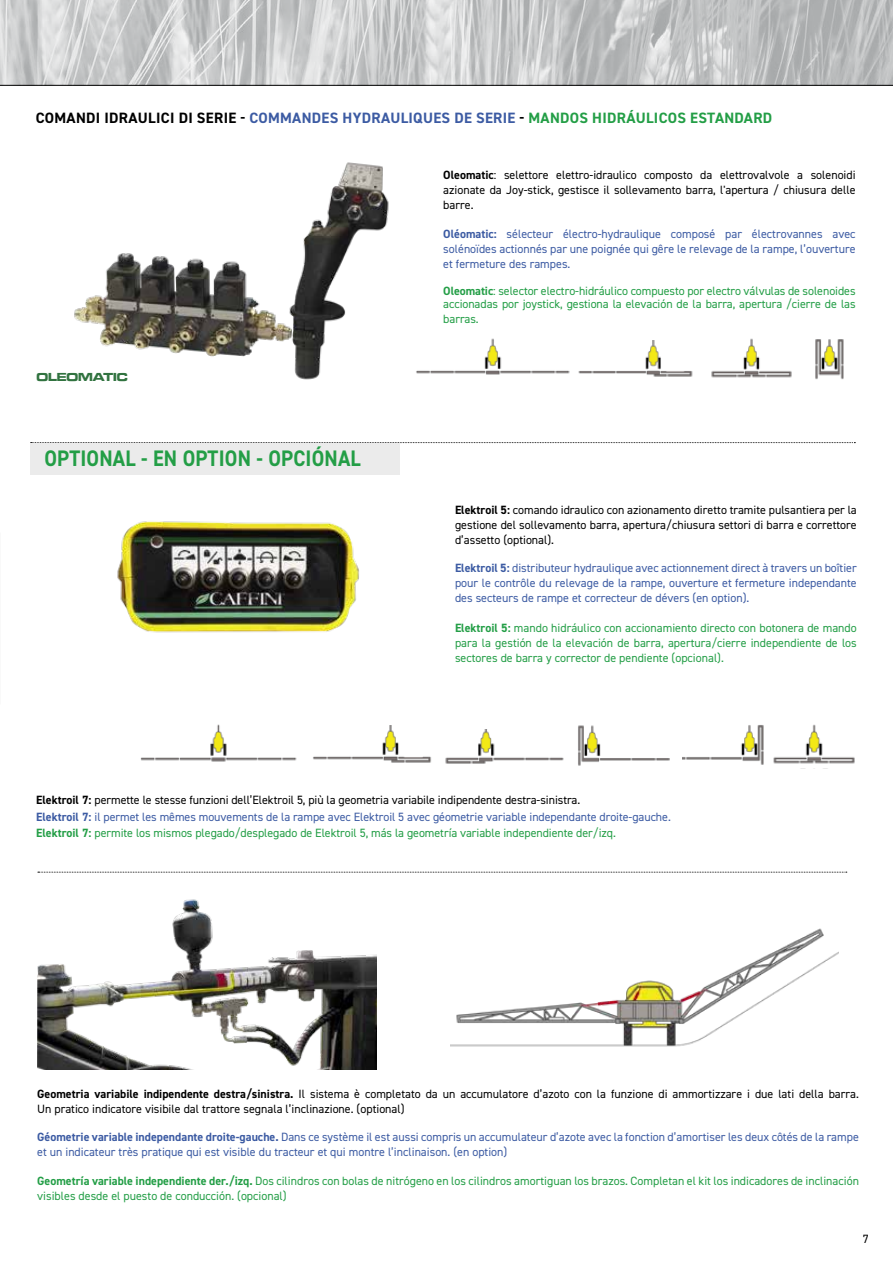
<style>
.page{position:relative;width:893px;height:1263px;background:#fff}
.page>*{position:absolute;margin:0;border:0;box-sizing:border-box;transform-origin:0 0}
.t1{font:700 22.5px "DIN2014";letter-spacing:.01em;color:#239e46;scale:.9 1}
.t2{font:700 15px "DIN2014";letter-spacing:.02em;color:#3c5ba3}
.t3{font:12px/15px "DIN2014";letter-spacing:-.005em;color:#3c5ba3;text-align:justify}
.t4{font:12px/15px "DIN2014";color:#239e46}
.t5{font:12px/15px "DIN2014";color:#000;text-align:justify}
.t6{font:700 expanded 12px "Microgramma Com";letter-spacing:-.005em;color:#317340}
.s1{color:#000}
.s2{color:#239e46}
.s3{font-weight:700}
.s4{font-weight:700;color:#000}
.s5{font-weight:700;color:#239e46}
</style>
<div class="page">
<img style="left:0;top:0;width:893px;height:85px">
<img style="left:0;top:78px;width:13px;height:7px">
<img style="left:74px;top:162px;width:315px;height:218px">
<img style="left:416px;top:338px;width:154px;height:37px">
<img style="left:711px;top:338px;width:81px;height:40px">
<img style="left:815px;top:339px;width:29px;height:41px">
<img style="left:140px;top:724px;width:157px;height:38px">
<img style="left:578px;top:340px;width:115px;height:37px">
<img style="left:445px;top:729px;width:119px;height:35px">
<img style="left:578px;top:725px;width:92px;height:41px">
<img style="left:683px;top:725px;width:81px;height:40px">
<img style="left:773px;top:724px;width:82px;height:40px">
<img style="left:37px;top:899px;width:340px;height:171px">
<img style="left:451px;top:928px;width:388px;height:119px">
<img style="left:313px;top:725px;width:119px;height:38px">
<svg style="left:31px;top:442px;width:824px;height:1px"></svg>
<svg style="left:38px;top:872px;width:809px;height:1px"></svg>
<hr style="left:0;top:85px;width:893px;height:1px;background:#000">
<div style="left:30px;top:443px;width:370px;height:31px;background:#ebebeb"></div>
<img style="left:117px;top:521px;width:242px;height:112px">
<p class="t2" style="left:36px;top:108px;width:738px"><span class="s1">COMANDI IDRAULICI DI SERIE -</span> COMMANDES HYDRAULIQUES DE SERIE <span class="s1">-</span> <span class="s2">MANDOS HIDRÁULICOS ESTANDARD</span></p>
<p class="t6" style="left:36px;top:369px;width:93px">OLEOMATIC</p>
<h1 class="t1" style="left:44px;top:443px;width:353px">OPTIONAL - EN OPTION - OPCIÓNAL</h1>
<p class="t5" style="left:443px;top:167px;width:414px"><span class="s3">Oleomatic</span>: selettore elettro-idraulico composto da elettrovalvole a solenoidi azionate da Joy-stick, gestisce il sollevamento barra, l'apertura / chiusura delle barre.</p>
<p class="t3" style="left:443px;top:226px;width:414px"><span class="s3">Oléomatic:</span> sélecteur électro-hydraulique composé par électrovannes avec solénoïdes actionnés par une poignée qui gêre le relevage de la rampe, l’ouverture et fermeture des rampes.</p>
<p class="t4" style="left:443px;top:284px;width:414px;line-height:13.5px"><span class="s3">Oleomatic</span>: selector electro-hidráulico compuesto por electro válvulas de solenoides accionadas por joystick, gestiona la elevación de la barra, apertura /cierre de las</p>
<p class="t4" style="left:443px;top:311px;width:37px">barras.</p>
<p class="t5" style="left:455px;top:502px;width:403px"><span class="s3">Elektroil 5:</span> comando idraulico con azionamento diretto tramite pulsantiera per la gestione del sollevamento barra, apertura/chiusura settori di barra e correttore d’assetto (optional).</p>
<p class="t3" style="left:455px;top:560px;width:403px"><span class="s3">Elektroil 5:</span> distributeur hydraulique avec actionnement direct à travers un boîtier pour le contrôle du relevage de la rampe, ouverture et fermeture independante des secteurs de rampe et correcteur de dévers (en option).</p>
<p class="t4" style="left:455px;top:620px;width:403px;text-align:justify"><span class="s3">Elektroil 5:</span> mando hidráulico con accionamiento directo con botonera de mando para la gestión de la elevación de barra, apertura/cierre independiente de los sectores de barra y corrector de pendiente (opcional).</p>
<p class="t3" style="left:36px;top:791px;width:636px;line-height:16.5px;text-align:left"><span class="s4">Elektroil 7:</span> <span class="s1">permette le stesse funzioni dell’Elektroil 5, più la geometria variabile indipendente destra-sinistra.<br></span><span class="s3">Elektroil 7:</span> il permet les mêmes mouvements de la rampe avec Elektroil 5 avec géometrie variable independante droite-gauche.<br><span class="s5">Elektroil 7:</span> <span class="s2">permite los mismos plegado/desplegado de Elektroil 5, más la geometría variable independiente der/izq.</span></p>
<p class="t5" style="left:37px;top:1086px;width:823px"><span class="s3">Geometria variabile indipendente destra/sinistra.</span> Il sistema è completato da un accumulatore d’azoto con la funzione di ammortizzare i due lati della barra.<br>Un pratico indicatore visibile dal trattore segnala l’inclinazione. (optional)</p>
<p class="t3" style="left:37px;top:1129px;width:823px"><span class="s3">Géometrie variable independante droite-gauche.</span> Dans ce système il est aussi compris un accumulateur d’azote avec la fonction d’amortiser les deux côtés de la rampe et un indicateur très pratique qui est visible du tracteur et qui montre l’inclinaison. (en option)</p>
<p class="t4" style="left:37px;top:1173px;width:823px"><span class="s3">Geometría variable independiente der./izq.</span> Dos cilindros con bolas de nitrógeno en los cilindros amortiguan los brazos. Completan el kit los indicadores de inclinación visibles desde el puesto de conducción. (opcional)</p>
<p class="t5" style="left:863px;top:1231px;width:7px">7</p>
</div>
